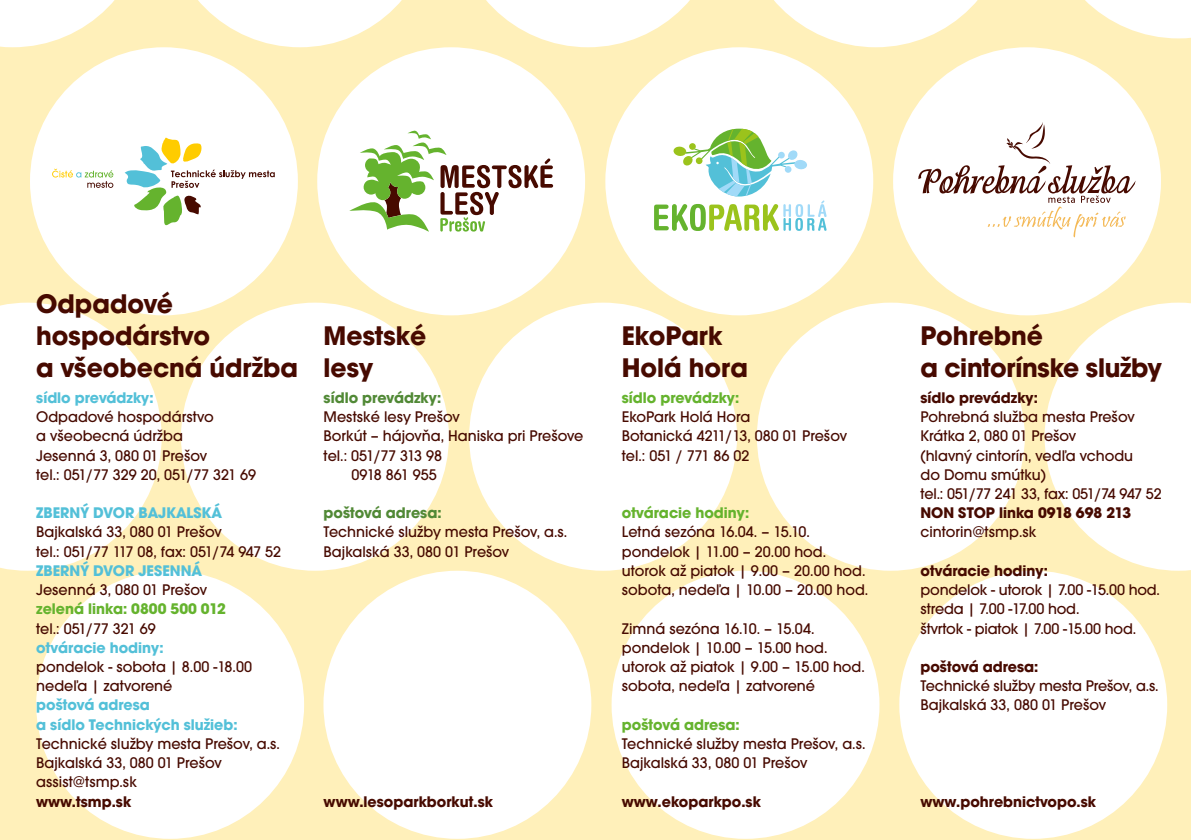
<style>
.page{position:relative;width:1191px;height:840px;background:#fff}
.page>*{position:absolute;margin:0;border:0;box-sizing:border-box;transform-origin:0 0}
.t1{font:700 28px/32px "Avant Garde Gothic Itc TEE";color:#470a00}
.t2{font:500 16px "Avant Garde Gothic Itc TEE";color:#470a00}
.t3{font:700 16px "Avant Garde Gothic Itc TEE";color:#470a00}
.t4{font:700 16px "Avant Garde Gothic Itc TEE";color:#53c0d8}
.t5{font:700 16px "Avant Garde Gothic Itc TEE";color:#65b32e}
.t6{font:500 16px "Avant Garde Gothic Itc TEE";letter-spacing:-.02em;color:#470a00}
.t7{font:500 16px "Avant Garde Gothic Itc TEE";letter-spacing:-.025em;color:#470a00}
.t8{font:700 16px "Avant Garde Gothic Itc TEE";color:#518936}
</style>
<div class="page">
<div style="left:0;top:0;width:1191px;height:839px;background:#fff0ba"></div>
<div style="left:757px;top:302px;width:267px;height:268px;background:#fff;border-radius:50%"></div>
<div style="left:469px;top:302px;width:268px;height:268px;background:#fff;border-radius:50%"></div>
<div style="left:181px;top:302px;width:268px;height:268px;background:#fff;border-radius:50%"></div>
<svg style="left:0;top:302px;width:162px;height:268px;fill:#fff"></svg>
<svg style="left:1044px;top:302px;width:147px;height:268px"></svg>
<div style="left:899px;top:570px;width:268px;height:268px;background:#fff;border-radius:50%"></div>
<div style="left:611px;top:570px;width:268px;height:268px;background:#fff;border-radius:50%"></div>
<div style="left:323px;top:570px;width:268px;height:268px;background:#fff;border-radius:50%"></div>
<div style="left:36px;top:570px;width:268px;height:268px;background:#fff;border-radius:50%"></div>
<svg style="left:774px;top:0;width:204px;height:47px"></svg>
<svg style="left:1085px;top:0;width:106px;height:38px"></svg>
<div style="left:893px;top:47px;width:268px;height:268px;background:#fff;border-radius:50%"></div>
<div style="left:605px;top:47px;width:268px;height:268px;background:#fff;border-radius:50%"></div>
<div style="left:317px;top:47px;width:268px;height:268px;background:#fff;border-radius:50%"></div>
<div style="left:30px;top:47px;width:268px;height:268px;background:#fff;border-radius:50%"></div>
<svg style="left:125px;top:137px;width:150px;height:89px"></svg>
<svg style="left:52px;top:169px;width:61px;height:19px"></svg>
<svg style="left:654px;top:128px;width:172px;height:103px"></svg>
<svg style="left:349px;top:130px;width:204px;height:102px"></svg>
<svg style="left:918px;top:122px;width:217px;height:115px"></svg>
<svg style="left:486px;top:0;width:204px;height:47px"></svg>
<svg style="left:198px;top:0;width:204px;height:47px"></svg>
<svg style="left:0;top:0;width:115px;height:47px"></svg>
<p class="t1" style="left:36px;top:287px;width:175px">Odpadové hospodárstvo</p>
<p class="t1" style="left:36px;top:351px;width:263px">a všeobecná údržba</p>
<p class="t4" style="left:36px;top:387px;width:119px">sídlo prevádzky:</p>
<p class="t2" style="left:36px;top:407px;width:179px">Odpadové hospodárstvo</p>
<p class="t2" style="left:36px;top:426px;width:148px">a všeobecná údržba</p>
<p class="t2" style="left:36px;top:446px;width:172px">Jesenná 3, 080 01 Prešov</p>
<p class="t2" style="left:36px;top:465px;width:221px">tel.: 051/77 329 20, 051/77 321 69</p>
<p class="t4" style="left:36px;top:503px;width:187px">ZBERNÝ DVOR BAJKALSKÁ</p>
<p class="t2" style="left:36px;top:522px;width:187px">Bajkalská 33, 080 01 Prešov</p>
<p class="t6" style="left:36px;top:542px;width:246px">tel.: 051/77 117 08, fax: 051/74 947 52</p>
<p class="t4" style="left:36px;top:560px;width:167px">ZBERNÝ DVOR JESENNÁ</p>
<p class="t2" style="left:36px;top:580px;width:172px">Jesenná 3, 080 01 Prešov</p>
<p class="t5" style="left:36px;top:599px;width:191px">zelená linka: 0800 500 012</p>
<p class="t2" style="left:36px;top:618px;width:121px">tel.: 051/77 321 69</p>
<p class="t4" style="left:36px;top:637px;width:129px">otváracie hodiny:</p>
<p class="t2" style="left:36px;top:657px;width:217px">pondelok - sobota | 8.00 -18.00</p>
<p class="t2" style="left:36px;top:676px;width:138px">nedeľa | zatvorené</p>
<p class="t4" style="left:36px;top:695px;width:115px">poštová adresa</p>
<p class="t4" style="left:36px;top:714px;width:203px">a sídlo Technických služieb:</p>
<p class="t2" style="left:36px;top:734px;width:245px">Technické služby mesta Prešov, a.s.</p>
<p class="t2" style="left:36px;top:753px;width:187px">Bajkalská 33, 080 01 Prešov</p>
<p class="t2" style="left:36px;top:772px;width:102px">assist@tsmp.sk</p>
<p class="t3" style="left:36px;top:791px;width:97px">www.tsmp.sk</p>
<p class="t1" style="left:324px;top:319px;width:104px">Mestské</p>
<p class="t1" style="left:324px;top:351px;width:51px">lesy</p>
<p class="t8" style="left:324px;top:387px;width:119px">sídlo prevádzky:</p>
<p class="t2" style="left:324px;top:407px;width:138px">Mestské lesy Prešov</p>
<p class="t2" style="left:324px;top:426px;width:261px">Borkút – hájovňa, Haniska pri Prešove</p>
<p class="t2" style="left:324px;top:446px;width:120px">tel.: 051/77 313 98</p>
<p class="t2" style="left:352px;top:465px;width:87px">0918 861 955</p>
<p class="t8" style="left:324px;top:503px;width:119px">poštová adresa:</p>
<p class="t2" style="left:324px;top:522px;width:245px">Technické služby mesta Prešov, a.s.</p>
<p class="t2" style="left:324px;top:542px;width:187px">Bajkalská 33, 080 01 Prešov</p>
<p class="t3" style="left:324px;top:791px;width:171px">www.lesoparkborkut.sk</p>
<p class="t1" style="left:622px;top:319px;width:102px">EkoPark</p>
<p class="t1" style="left:622px;top:351px;width:128px">Holá hora</p>
<p class="t5" style="left:622px;top:387px;width:119px">sídlo prevádzky:</p>
<p class="t2" style="left:622px;top:407px;width:130px">EkoPark Holá Hora</p>
<p class="t2" style="left:622px;top:426px;width:227px">Botanická 4211/13, 080 01 Prešov</p>
<p class="t2" style="left:622px;top:446px;width:129px">tel.: 051 / 771 86 02</p>
<p class="t5" style="left:622px;top:503px;width:129px">otváracie hodiny:</p>
<p class="t2" style="left:622px;top:522px;width:189px">Letná sezóna 16.04. – 15.10.</p>
<p class="t2" style="left:622px;top:542px;width:206px">pondelok | 11.00 – 20.00 hod.</p>
<p class="t2" style="left:622px;top:561px;width:245px">utorok až piatok | 9.00 – 20.00 hod.</p>
<p class="t2" style="left:622px;top:580px;width:248px">sobota, nedeľa | 10.00 – 20.00 hod.</p>
<p class="t2" style="left:622px;top:618px;width:194px">Zimná sezóna 16.10. – 15.04.</p>
<p class="t2" style="left:622px;top:638px;width:207px">pondelok | 10.00 – 15.00 hod.</p>
<p class="t2" style="left:622px;top:657px;width:244px">utorok až piatok | 9.00 – 15.00 hod.</p>
<p class="t2" style="left:622px;top:676px;width:195px">sobota, nedeľa | zatvorené</p>
<p class="t5" style="left:622px;top:714px;width:119px">poštová adresa:</p>
<p class="t2" style="left:622px;top:734px;width:245px">Technické služby mesta Prešov, a.s.</p>
<p class="t2" style="left:622px;top:753px;width:187px">Bajkalská 33, 080 01 Prešov</p>
<p class="t3" style="left:622px;top:791px;width:140px">www.ekoparkpo.sk</p>
<p class="t1" style="left:920px;top:319px;width:124px">Pohrebné</p>
<p class="t1" style="left:920px;top:351px;width:243px">a cintorínske služby</p>
<p class="t3" style="left:920px;top:387px;width:119px">sídlo prevádzky:</p>
<p class="t2" style="left:920px;top:407px;width:216px">Pohrebná služba mesta Prešov</p>
<p class="t2" style="left:920px;top:426px;width:157px">Krátka 2, 080 01 Prešov</p>
<p class="t2" style="left:920px;top:446px;width:214px">(hlavný cintorín, vedľa vchodu</p>
<p class="t2" style="left:920px;top:465px;width:127px">do Domu smútku)</p>
<p class="t7" style="left:920px;top:484px;width:243px">tel.: 051/77 241 33, fax: 051/74 947 52</p>
<p class="t3" style="left:920px;top:503px;width:212px">NON STOP linka 0918 698 213</p>
<p class="t2" style="left:920px;top:522px;width:117px">cintorin@tsmp.sk</p>
<p class="t3" style="left:920px;top:560px;width:129px">otváracie hodiny:</p>
<p class="t2" style="left:920px;top:580px;width:241px">pondelok - utorok | 7.00 -15.00 hod.</p>
<p class="t2" style="left:920px;top:599px;width:160px">streda | 7.00 -17.00 hod.</p>
<p class="t2" style="left:920px;top:618px;width:217px">štvrtok - piatok | 7.00 -15.00 hod.</p>
<p class="t3" style="left:920px;top:656px;width:119px">poštová adresa:</p>
<p class="t2" style="left:920px;top:676px;width:240px">Technické služby mesta Prešov, a.s.</p>
<p class="t2" style="left:920px;top:695px;width:187px">Bajkalská 33, 080 01 Prešov</p>
<p class="t3" style="left:920px;top:791px;width:177px">www.pohrebnictvopo.sk</p>
</div>
